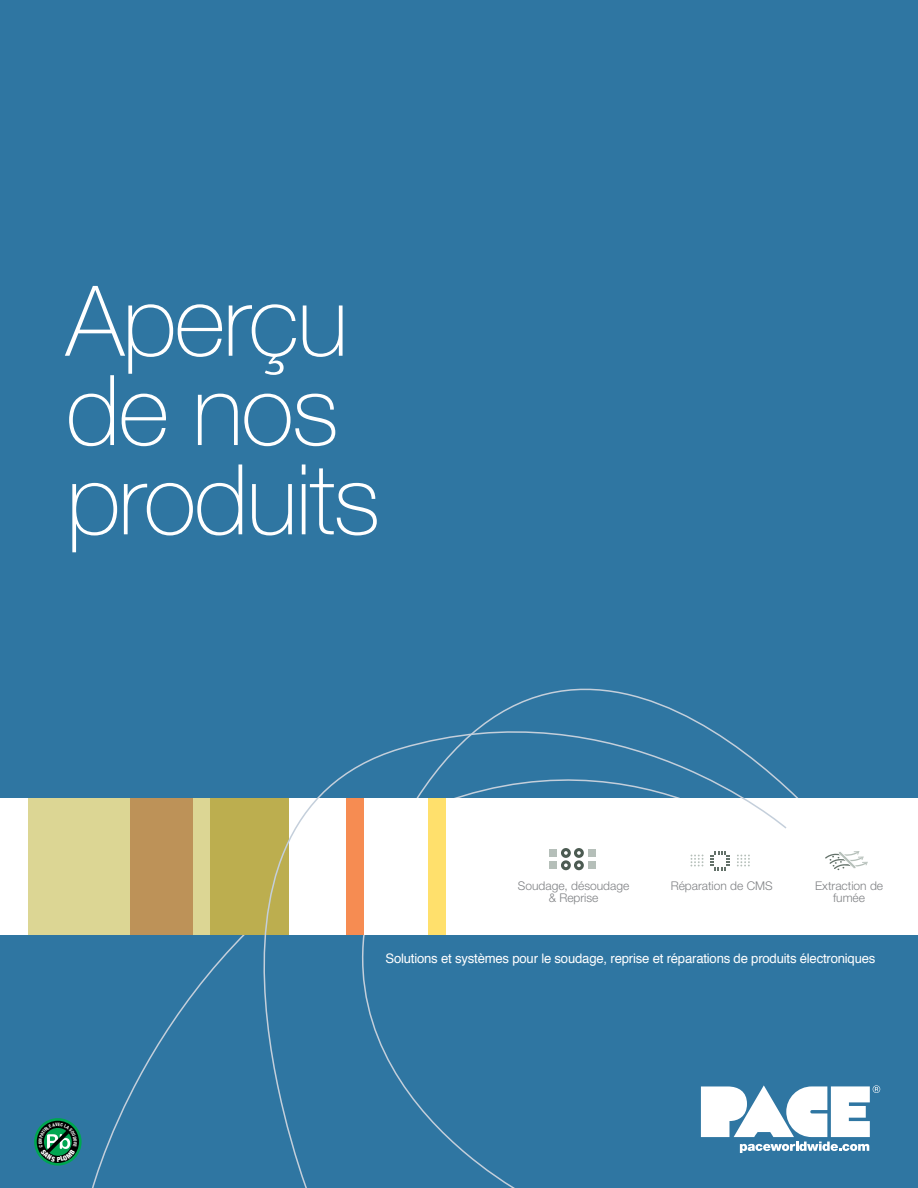
<style>
.page{position:relative;width:918px;height:1188px;background:#2f76a2}
.page>*{position:absolute;margin:0;border:0;box-sizing:border-box;transform-origin:0 0}
.t1{font:100 97.8px/89.2px "Helvetica Neue";letter-spacing:-.02em;color:#fff}
.t2{font:13.2px "Helvetica";letter-spacing:-.015em;color:#fff}
.t3{font:300 12px/12px "Helvetica Neue";color:#808285;text-align:center}
</style>
<div class="page">
<div style="left:0;top:798px;width:918px;height:137px;background:#fff"></div>
<div style="left:28px;top:798px;width:185px;height:137px;background:#dcd694"></div>
<div style="left:131px;top:798px;width:62px;height:137px;background:#bd9258"></div>
<svg style="left:158px;top:688px;width:630px;height:500px"></svg>
<svg style="left:710px;top:851px;width:20px;height:20px"></svg>
<svg style="left:690px;top:855px;width:13px;height:11px"></svg>
<svg style="left:737px;top:855px;width:13px;height:11px"></svg>
<div style="left:549px;top:849px;width:8px;height:8px;background:#b5bfb9"></div>
<div style="left:588px;top:849px;width:8px;height:8px;background:#b5bfb9"></div>
<svg style="left:559px;top:848px;width:26px;height:22px"></svg>
<div style="left:549px;top:861px;width:8px;height:8px;background:#b5bfb9"></div>
<div style="left:588px;top:861px;width:8px;height:8px;background:#b5bfb9"></div>
<svg style="left:825px;top:851px;width:43px;height:19px"></svg>
<svg style="left:34px;top:1118px;width:48px;height:48px"></svg>
<div style="left:37px;top:1121px;width:42px;height:42px;border:7px solid #000;border-radius:50%"></div>
<svg style="left:701px;top:1085px;width:179px;height:68px"></svg>
<svg style="left:39px;top:1123px;width:38px;height:39px"></svg>
<h1 class="t1" style="left:66px;top:277px;width:316px">Aperçu de nos produits</h1>
<p class="t3" style="left:518px;top:880px;width:113px">Soudage, désoudage &amp; Reprise</p>
<p class="t3" style="left:671px;top:880px;width:104px">Réparation de CMS</p>
<p class="t3" style="left:815px;top:880px;width:70px">Extraction de fumée</p>
<p class="t2" style="left:385px;top:949px;width:492px">Solutions et systèmes pour le soudage, reprise et réparations de produits électroniques</p>
</div>
